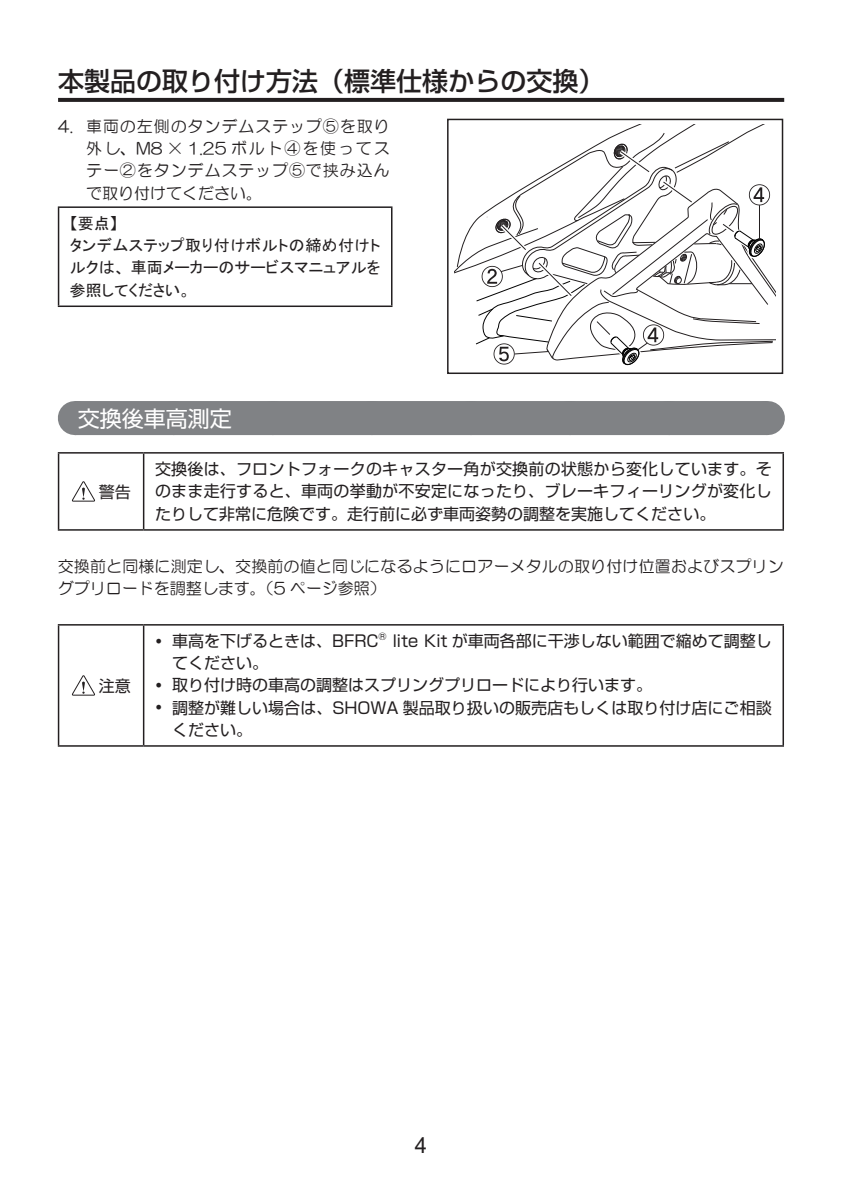
<style>
.page{position:relative;width:841px;height:1186px;background:#fff}
.page>*{position:absolute;margin:0;border:0;box-sizing:border-box;transform-origin:0 0}
.t1{font:500 26px "Shin Go Pro";color:#231f20}
.t2{font:22px "Shin Go Pro";color:#fff}
.t3{font:22px "Arial";color:#231f20}
.t4{font:16px/22px "Shin Go Pro";color:#231f20;text-align:justify}
.t5{font:16px/22px "HG Maru Gothic MPRO";letter-spacing:.01em;color:#231f20;text-align:justify}
.t6{font:16px/22px "MS P Gothic";color:#231f20}
.t7{font:9.4px "Shin Go Pro";color:#231f20}
</style>
<div class="page">
<svg style="left:58px;top:98px;width:726px;height:4px;fill:#231f20"></svg>
<div style="left:75px;top:401px;width:691px;height:34px;background:#808285"></div>
<hr style="left:766px;top:401px;width:1px;height:34px;background:#808285">
<hr style="left:58px;top:206px;width:334px;height:2px;background:#231f20">
<hr style="left:58px;top:208px;width:1px;height:97px;background:#231f20">
<hr style="left:391px;top:208px;width:1px;height:97px;background:#231f20">
<hr style="left:58px;top:305px;width:334px;height:2px;background:#231f20">
<svg style="left:455px;top:125px;width:320px;height:241px"></svg>
<div style="left:447px;top:119px;width:336px;height:255px;border:2px solid #231f20"></div>
<hr style="left:58px;top:452px;width:86px;height:1px;background:#231f20">
<hr style="left:58px;top:453px;width:1px;height:76px;background:#231f20">
<hr style="left:144px;top:452px;width:640px;height:1px;background:#231f20">
<hr style="left:143px;top:453px;width:1px;height:76px;background:#231f20">
<hr style="left:782px;top:453px;width:2px;height:76px;background:#231f20">
<hr style="left:58px;top:529px;width:86px;height:1px;background:#231f20">
<hr style="left:144px;top:529px;width:640px;height:1px;background:#231f20">
<svg style="left:71px;top:481px;width:24px;height:21px"></svg>
<hr style="left:58px;top:624px;width:86px;height:1px;background:#231f20">
<hr style="left:58px;top:625px;width:1px;height:120px;background:#231f20">
<hr style="left:144px;top:624px;width:640px;height:1px;background:#231f20">
<hr style="left:143px;top:625px;width:1px;height:120px;background:#231f20">
<hr style="left:782px;top:625px;width:2px;height:120px;background:#231f20">
<hr style="left:58px;top:745px;width:86px;height:1px;background:#231f20">
<hr style="left:144px;top:745px;width:640px;height:1px;background:#231f20">
<svg style="left:71px;top:675px;width:24px;height:21px"></svg>
<h1 class="t1" style="left:58px;top:59px;width:548px">本製品の取り付け方法（標準仕様からの交換）</h1>
<p class="t5" style="left:86px;top:116px;width:305px;text-indent:-28px">4. 車両の左側のタンデムステップ⑤を取り外し、M8 × 1.25 ボルト④を使ってステー②をタンデムステップ⑤で挟み込んで取り付けてください。</p>
<p class="t6" style="left:70px;top:212px;width:312px">【要点】<br>タンデムステップ取り付けボルトの締め付けトルクは、車両メーカーのサービスマニュアルを参照してください。</p>
<h2 class="t2" style="left:78px;top:400px;width:156px">交換後車高測定</h2>
<p class="t4" style="left:155px;top:456px;width:618px">交換後は、フロントフォークのキャスター角が交換前の状態から変化しています。そのまま走行すると、車両の挙動が不安定になったり、ブレーキフィーリングが変化したりして非常に危険です。走行前に必ず車両姿勢の調整を実施してください。</p>
<p class="t5" style="left:58px;top:555px;width:727px">交換前と同様に測定し、交換前の値と同じになるようにロアーメタルの取り付け位置およびスプリングプリロードを調整します。（5 ページ参照）</p>
<p class="t4" style="left:99px;top:479px;width:33px">警告</p>
<p class="t4" style="left:99px;top:673px;width:33px">注意</p>
<p class="t4" style="left:155px;top:628px;width:225px">• 車高を下げるときは、BFRC</p>
<p class="t7" style="left:378px;top:628px;width:10px">®</p>
<p class="t4" style="left:393px;top:628px;width:380px">lite Kit が車両各部に干渉しない範囲で縮めて調整し</p>
<p class="t4" style="left:172px;top:650px;width:97px">てください。</p>
<p class="t4" style="left:155px;top:672px;width:499px">• 取り付け時の車高の調整はスプリングプリロードにより行います。</p>
<p class="t4" style="left:172px;top:694px;width:601px;text-indent:-17px">• 調整が難しい場合は、SHOWA 製品取り扱いの販売店もしくは取り付け店にご相談ください。</p>
<h2 class="t3" style="left:414px;top:1129px;width:14px">4</h2>
</div>
